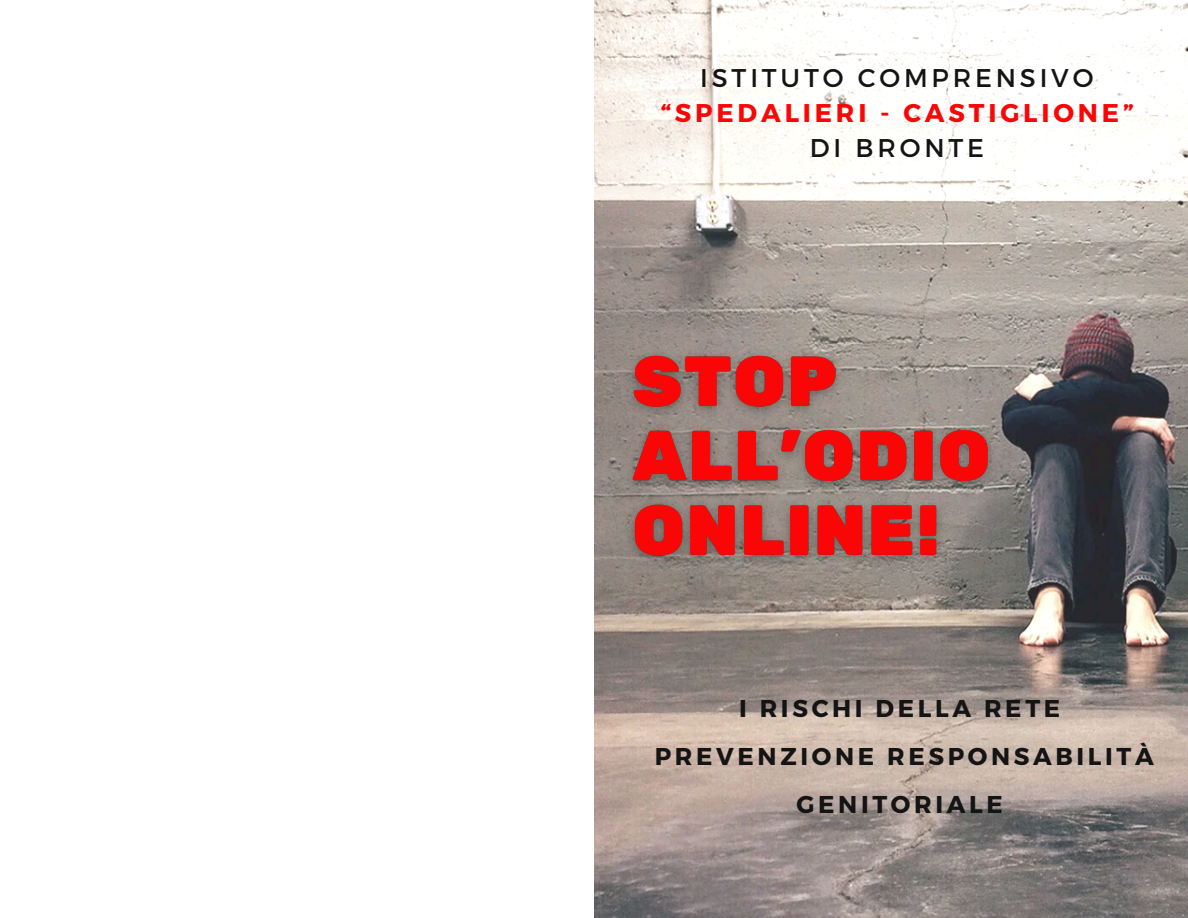
<style>
.page{position:relative;width:1188px;height:918px;background:#fff}
.page>*{position:absolute;margin:0;border:0;box-sizing:border-box;transform-origin:0 0}
.t1{font:25.65px "Montserrat";letter-spacing:.15em;color:#141414}
.t2{font:700 25.65px "Montserrat";letter-spacing:.15em;color:#fa0606}
.t3{font:700 24.3px/48.3px "Montserrat";letter-spacing:.15em;color:#141414;text-align:center}
</style>
<div class="page">
<img style="left:594px;top:0;width:594px;height:918px">
<img style="left:614px;top:339px;width:393px;height:239px">
<h2 class="t1" style="left:700px;top:61px;width:395px">ISTITUTO COMPRENSIVO</h2>
<p class="t2" style="left:661px;top:96px;width:474px">“SPEDALIERI - CASTIGLIONE”</p>
<p class="t1" style="left:810px;top:131px;width:176px">DI BRONTE</p>
<p class="t3" style="left:655px;top:683px;width:501px">I RISCHI DELLA RETE<br>PREVENZIONE RESPONSABILITÀ<br>GENITORIALE</p>
</div>
